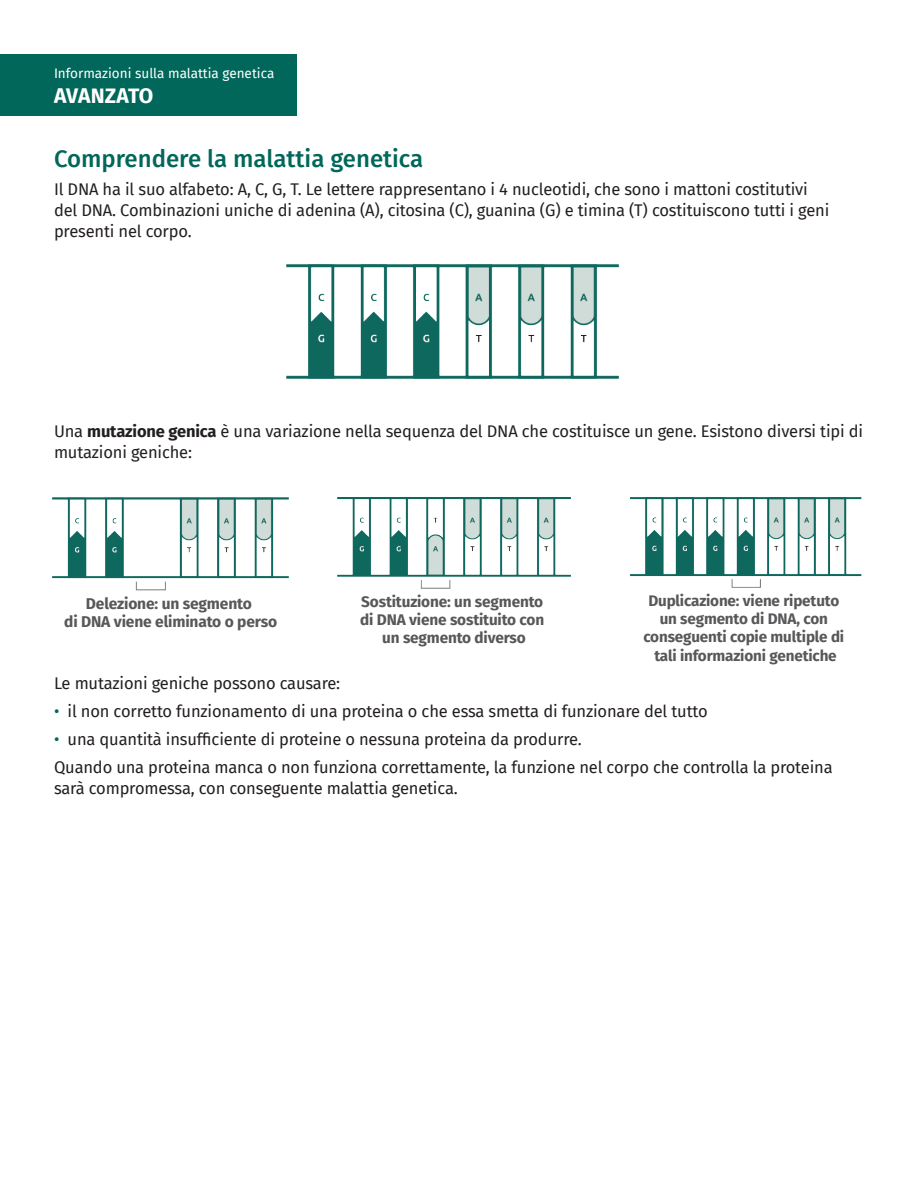
<style>
.page{position:relative;width:918px;height:1188px;background:#fff}
.page>*{position:absolute;margin:0;border:0;box-sizing:border-box;transform-origin:0 0}
.t1{font:500 24px "Fira Sans";color:#00675a}
.t2{font:700 21px "Fira Sans";letter-spacing:-.01em;color:#fff}
.t3{font:16.5px/21px "Fira Sans";letter-spacing:-.01em;color:#231f20}
.t4{font:700 15.6px/18.5px "Fira Sans";letter-spacing:-.01em;color:#58585b;text-align:center}
.t5{font:700 15.45px/18.1px "Fira Sans";letter-spacing:-.01em;color:#58585b;text-align:center}
.t6{font:700 15.3px/18.1px "Fira Sans";letter-spacing:-.01em;color:#58585b;text-align:center}
.t7{font:13.5px "Fira Sans";color:#fff}
.s1{font-weight:700}
.s2{color:#00675a}
</style>
<div class="page">
<div style="left:0;top:54px;width:297px;height:62px;background:#00675a"></div>
<img style="left:286px;top:264px;width:333px;height:115px">
<img style="left:52px;top:497px;width:237px;height:94px">
<img style="left:337px;top:497px;width:234px;height:92px">
<img style="left:630px;top:497px;width:232px;height:91px">
<p class="t7" style="left:54px;top:63px;width:222px">Informazioni sulla malattia genetica</p>
<p class="t2" style="left:54px;top:78px;width:101px">AVANZATO</p>
<p class="t1" style="left:54px;top:140px;width:371px">Comprendere la malattia genetica</p>
<p class="t3" style="left:54px;top:178px;width:777px">Il DNA ha il suo alfabeto: A, C, G, T. Le lettere rappresentano i 4 nucleotidi, che sono i mattoni costitutivi del DNA. Combinazioni uniche di adenina (A), citosina (C), guanina (G) e timina (T) costituiscono tutti i geni presenti nel corpo.</p>
<p class="t3" style="left:54px;top:420px;width:811px">Una <span class="s1">mutazione genica</span> è una variazione nella sequenza del DNA che costituisce un gene. Esistono diversi tipi di mutazioni geniche:</p>
<p class="t4" style="left:64px;top:593px;width:214px">Delezione: un segmento<br>di DNA viene eliminato o perso</p>
<p class="t5" style="left:360px;top:591px;width:186px">Sostituzione: un segmento di DNA viene sostituito con un segmento diverso</p>
<p class="t6" style="left:643px;top:591px;width:202px">Duplicazione: viene ripetuto un segmento di DNA, con conseguenti copie multiple di tali informazioni genetiche</p>
<p class="t3" style="left:54px;top:673px;width:288px">Le mutazioni geniche possono causare:</p>
<p class="t3" style="left:54px;top:700px;width:655px"><span class="s2">•</span> il non corretto funzionamento di una proteina o che essa smetta di funzionare del tutto</p>
<p class="t3" style="left:54px;top:728px;width:529px"><span class="s2">•</span> una quantità insufficiente di proteine o nessuna proteina da produrre.</p>
<p class="t3" style="left:54px;top:756px;width:780px">Quando una proteina manca o non funziona correttamente, la funzione nel corpo che controlla la proteina sarà compromessa, con conseguente malattia genetica.</p>
</div>
